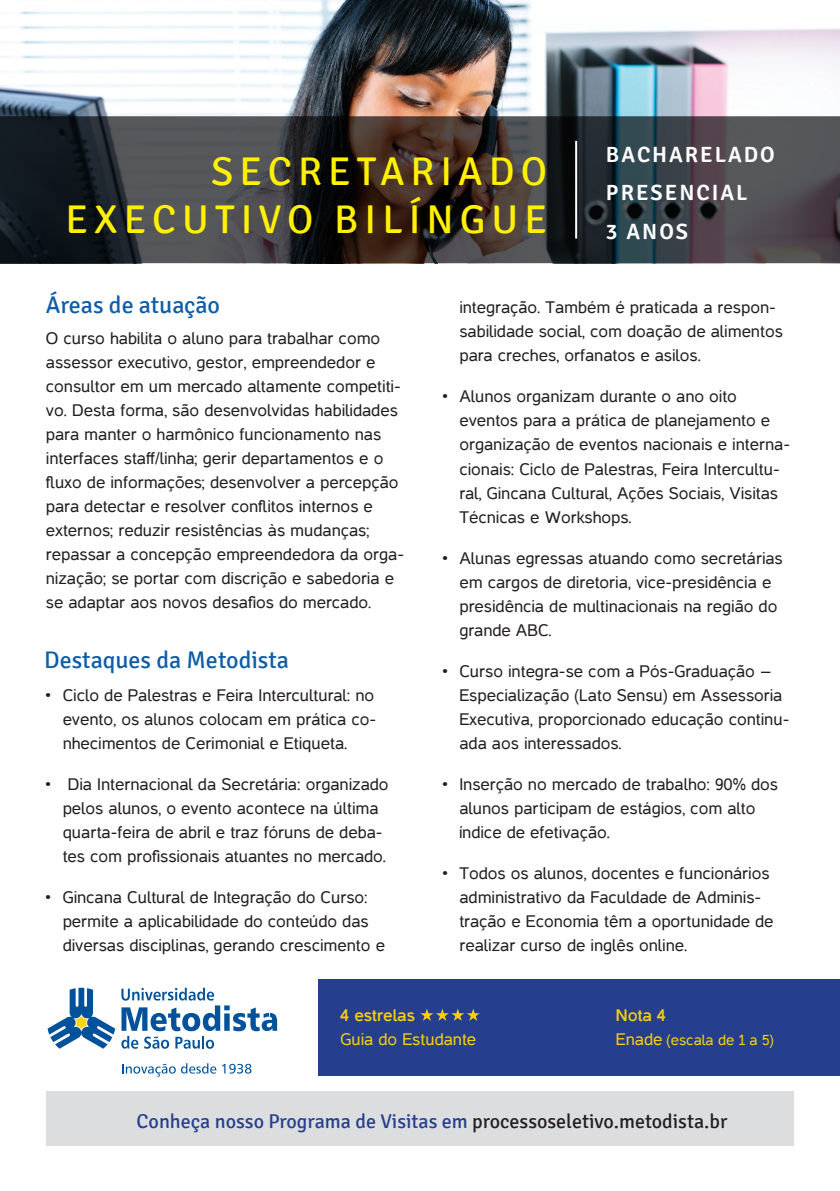
<style>
.page{position:relative;width:840px;height:1191px;background:#fff}
.page>*{position:absolute;margin:0;border:0;box-sizing:border-box;transform-origin:0 0}
.t1{font:40px "Signika";letter-spacing:.15em;color:#fff101}
.t2{font:24px "Signika";color:#0f5da7}
.t3{font:600 22px "Signika";letter-spacing:.09em;color:#fff}
.t4{font:20px "Signika";color:#253f8e}
.t5{font:17px/24px "Casper";color:#231f20}
.t6{font:17px "Casper";color:#f7cf0d}
.t7{font:700 17px "Casper";color:#f7cf0d}
.t8{font:15px "Casper";color:#f7cf0d}
.s1{font-size:17px}
.s2{color:#231f20}
</style>
<div class="page">
<img style="left:0;top:0;width:839px;height:116px">
<div style="left:46px;top:1091px;width:747px;height:54px;background:#dcdddf"></div>
<svg style="left:0;top:116px;width:839px;height:147px;background:#373639"></svg>
<div style="left:318px;top:979px;width:521px;height:96px;background:#253f8e"></div>
<svg style="left:48px;top:987px;width:67px;height:61px"></svg>
<svg style="left:121px;top:987px;width:156px;height:61px"></svg>
<svg style="left:122px;top:1063px;width:94px;height:13px"></svg>
<svg style="left:222px;top:1063px;width:29px;height:10px"></svg>
<svg style="left:420px;top:1008px;width:59px;height:13px"></svg>
<hr style="left:575px;top:141px;width:2px;height:97px;background:#fff">
<p class="t1" style="left:211px;top:148px;width:337px">SECRETARIADO</p>
<p class="t1" style="left:65px;top:196px;width:482px">EXECUTIVO BILÍNGUE</p>
<p class="t3" style="left:605px;top:141px;width:170px">BACHARELADO</p>
<p class="t3" style="left:605px;top:180px;width:143px">PRESENCIAL</p>
<p class="t3" style="left:605px;top:218px;width:84px">3 ANOS</p>
<p class="t2" style="left:46px;top:291px;width:175px">Áreas de atuação</p>
<p class="t5" style="left:46px;top:326px;width:359px">O curso habilita o aluno para trabalhar como assessor executivo, gestor, empreendedor e consultor em um mercado altamente competiti&shy;vo. Desta forma, são desenvolvidas habilidades para manter o harmônico funcionamento nas interfaces staff/linha; gerir departamentos e o fluxo de informações; desenvolver a percepção para detectar e resolver conflitos internos e externos; reduzir resistências às mudanças; repassar a concepção empreendedora da orga&shy;nização; se portar com discrição e sabedoria e se adaptar aos novos desafios do mercado.</p>
<p class="t2" style="left:44px;top:646px;width:246px">Destaques da Metodista</p>
<p class="t5" style="left:63px;top:683px;width:315px;text-indent:-17px">• Ciclo de Palestras e Feira Intercultural: no evento, os alunos colocam em prática co&shy;nhecimentos de Cerimonial e Etiqueta.</p>
<p class="t5" style="left:63px;top:772px;width:327px;text-indent:-17px">• Dia Internacional da Secretária: organizado pelos alunos, o evento acontece na última quarta-feira de abril e traz fóruns de deba&shy;tes com profissionais atuantes no mercado.</p>
<p class="t5" style="left:63px;top:885px;width:323px;text-indent:-17px">• Gincana Cultural de Integração do Curso: permite a aplicabilidade do conteúdo das diversas disciplinas, gerando crescimento e</p>
<p class="t5" style="left:459px;top:296px;width:325px">integração. Também é praticada a respon&shy;sabilidade social, com doação de alimentos para creches, orfanatos e asilos.</p>
<p class="t5" style="left:459px;top:385px;width:332px;text-indent:-17px">• Alunos organizam durante o ano oito eventos para a prática de planejamento e organização de eventos nacionais e interna&shy;cionais: Ciclo de Palestras, Feira Intercultu&shy;ral, Gincana Cultural, Ações Sociais, Visitas Técnicas e Workshops.</p>
<p class="t5" style="left:459px;top:546px;width:325px;text-indent:-17px">• Alunas egressas atuando como secretárias em cargos de diretoria, vice-presidência e presidência de multinacionais na região do grande ABC.</p>
<p class="t5" style="left:459px;top:659px;width:331px;text-indent:-17px">• Curso integra-se com a Pós-Graduação – Especialização (Lato Sensu) em Assessoria Executiva, proporcionado educação continu&shy;ada aos interessados.</p>
<p class="t5" style="left:459px;top:772px;width:320px;text-indent:-17px">• Inserção no mercado de trabalho: 90% dos alunos participam de estágios, com alto índice de efetivação.</p>
<p class="t5" style="left:459px;top:861px;width:315px;text-indent:-17px">• Todos os alunos, docentes e funcionários administrativo da Faculdade de Adminis&shy;tração e Economia têm a oportunidade de realizar curso de inglês online.</p>
<p class="t7" style="left:340px;top:1006px;width:76px">4 estrelas</p>
<p class="t6" style="left:340px;top:1030px;width:137px">Guia do Estudante</p>
<p class="t7" style="left:615px;top:1006px;width:52px">Nota 4</p>
<p class="t8" style="left:615px;top:1032px;width:159px"><span class="s1">Enade</span> (escala de 1 a 5)</p>
<p class="t4" style="left:136px;top:1109px;width:592px">Conheça nosso Programa de Visitas em <span class="s2">processoseletivo.metodista.br</span></p>
</div>
